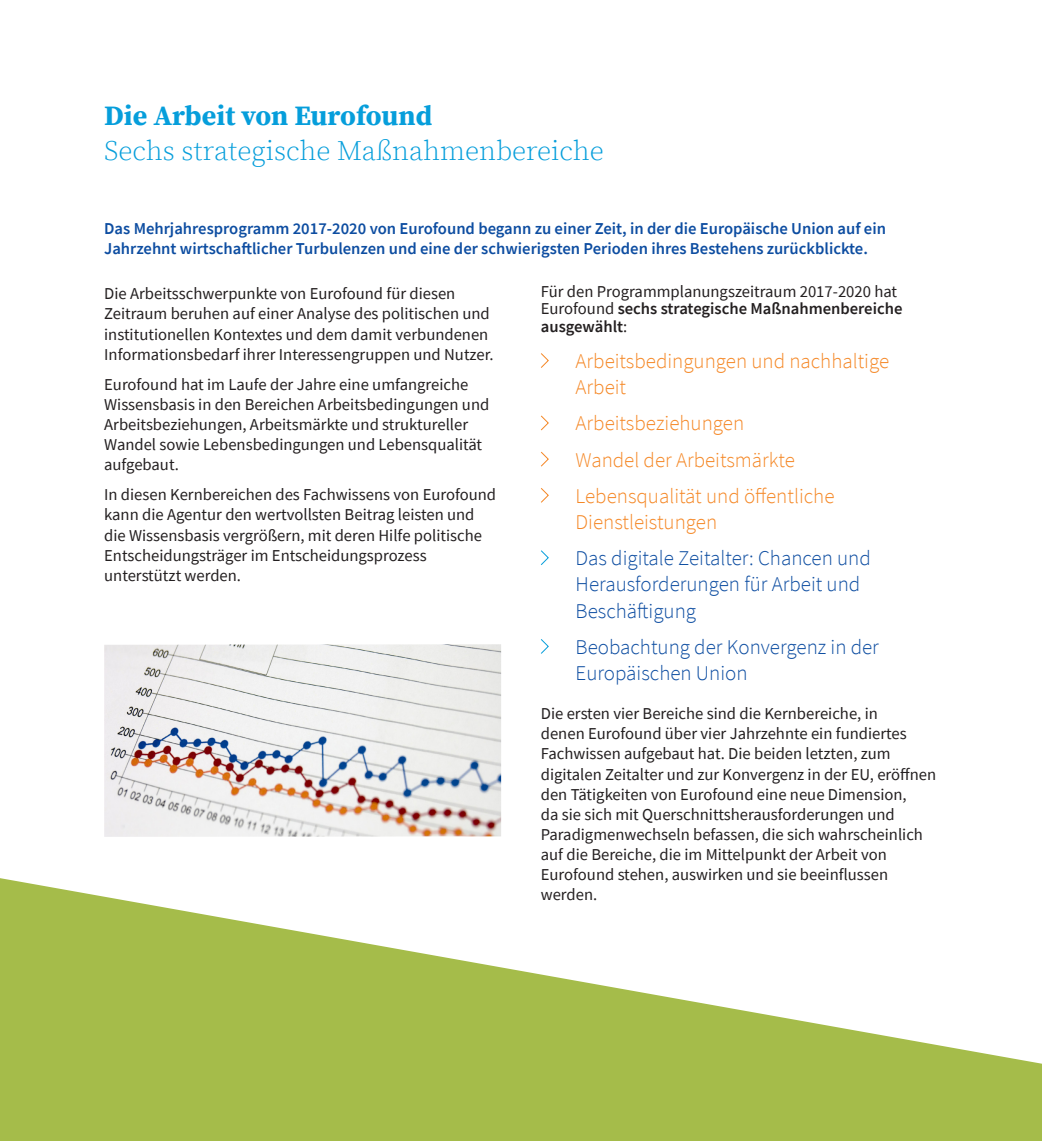
<style>
.page{position:relative;width:1042px;height:1141px;background:#fff}
.page>*{position:absolute;margin:0;border:0;box-sizing:border-box;transform-origin:0 0}
.Serif_Subhead__2{font:300 28px/35px "Source Serif Pro";color:#069edb}
.EF_Body_9_5pt{font:300 21px/26.2px "Source Sans Pro";color:#f58725}
.large_bullet{font:300 21px/26.2px "Source Sans Pro";color:#0d4da1}
.EF_Body_9_5pt-2{font:300 21px/26.2px "Source Sans Pro";color:#0d4da1}
.EF_Body_9_5pt-3{font:16.62px/20.1px "Source Sans Pro";color:#231f20}
.EF_Body_9_5pt-4{font:600 16.62px/20.1px "Source Sans Pro";color:#0d4da1}
.s1{font-weight:700}
.s2{font-weight:600}
</style>
<div class="page">
<svg style="left:0;top:774px;width:1042px;height:367px"></svg>
<svg style="left:541px;top:353px;width:8px;height:15px"></svg>
<svg style="left:541px;top:415px;width:8px;height:16px"></svg>
<svg style="left:541px;top:451px;width:8px;height:16px"></svg>
<svg style="left:541px;top:488px;width:8px;height:15px"></svg>
<svg style="left:541px;top:550px;width:8px;height:15px"></svg>
<svg style="left:541px;top:639px;width:8px;height:15px"></svg>
<img style="left:104px;top:644px;width:397px;height:193px">
<p class="Serif_Subhead__2" style="left:104px;top:99px;width:501px"><span class="s1">Die Arbeit von Eurofound<br></span>Sechs strategische Maßnahmenbereiche</p>
<p class="EF_Body_9_5pt-4" style="left:104px;top:219px;width:783px">Das Mehrjahresprogramm 2017-2020 von Eurofound begann zu einer Zeit, in der die Europäische Union auf ein<br>Jahrzehnt wirtschaftlicher Turbulenzen und eine der schwierigsten Perioden ihres Bestehens zurückblickte.</p>
<p class="EF_Body_9_5pt-3" style="left:104px;top:284px;width:391px">Die Arbeitsschwerpunkte von Eurofound für diesen Zeitraum beruhen auf einer Analyse des politischen und institutionellen Kontextes und dem damit verbundenen Informationsbedarf ihrer Interessengruppen und Nutzer.</p>
<p class="EF_Body_9_5pt-3" style="left:104px;top:374px;width:387px">Eurofound hat im Laufe der Jahre eine umfangreiche Wissensbasis in den Bereichen Arbeitsbedingungen und Arbeitsbeziehungen, Arbeitsmärkte und struktureller Wandel sowie Lebensbedingungen und Lebensqualität aufgebaut.</p>
<p class="EF_Body_9_5pt-3" style="left:104px;top:485px;width:393px">In diesen Kernbereichen des Fachwissens von Eurofound kann die Agentur den wertvollsten Beitrag leisten und die Wissensbasis vergrößern, mit deren Hilfe politische Entscheidungsträger im Entscheidungsprozess unterstützt werden.</p>
<p class="EF_Body_9_5pt-3" style="left:541px;top:282px;width:363px;line-height:17.5px">Für den Programmplanungszeitraum 2017-2020 hat<br>Eurofound <span class="s2">sechs strategische Maßnahmenbereiche ausgewählt</span>:</p>
<p class="EF_Body_9_5pt" style="left:575px;top:348px;width:315px">Arbeitsbedingungen und nachhaltige<br>Arbeit</p>
<p class="EF_Body_9_5pt" style="left:575px;top:410px;width:170px">Arbeitsbeziehungen</p>
<p class="EF_Body_9_5pt" style="left:575px;top:446px;width:221px">Wandel der Arbeitsmärkte</p>
<p class="EF_Body_9_5pt" style="left:575px;top:483px;width:260px">Lebensqualität und öffentliche<br>Dienstleistungen</p>
<p class="large_bullet" style="left:575px;top:545px;width:297px">Das digitale Zeitalter: Chancen und<br>Herausforderungen für Arbeit und<br>Beschäftigung</p>
<p class="EF_Body_9_5pt-2" style="left:575px;top:634px;width:305px">Beobachtung der Konvergenz in der<br>Europäischen Union</p>
<p class="EF_Body_9_5pt-3" style="left:541px;top:703px;width:397px">Die ersten vier Bereiche sind die Kernbereiche, in<br>denen Eurofound über vier Jahrzehnte ein fundiertes Fachwissen aufgebaut hat. Die beiden letzten, zum digitalen Zeitalter und zur Konvergenz in der EU, eröffnen den Tätigkeiten von Eurofound eine neue Dimension,<br>da sie sich mit Querschnittsherausforderungen und Paradigmenwechseln befassen, die sich wahrscheinlich auf die Bereiche, die im Mittelpunkt der Arbeit von Eurofound stehen, auswirken und sie beeinflussen werden.</p>
</div>
